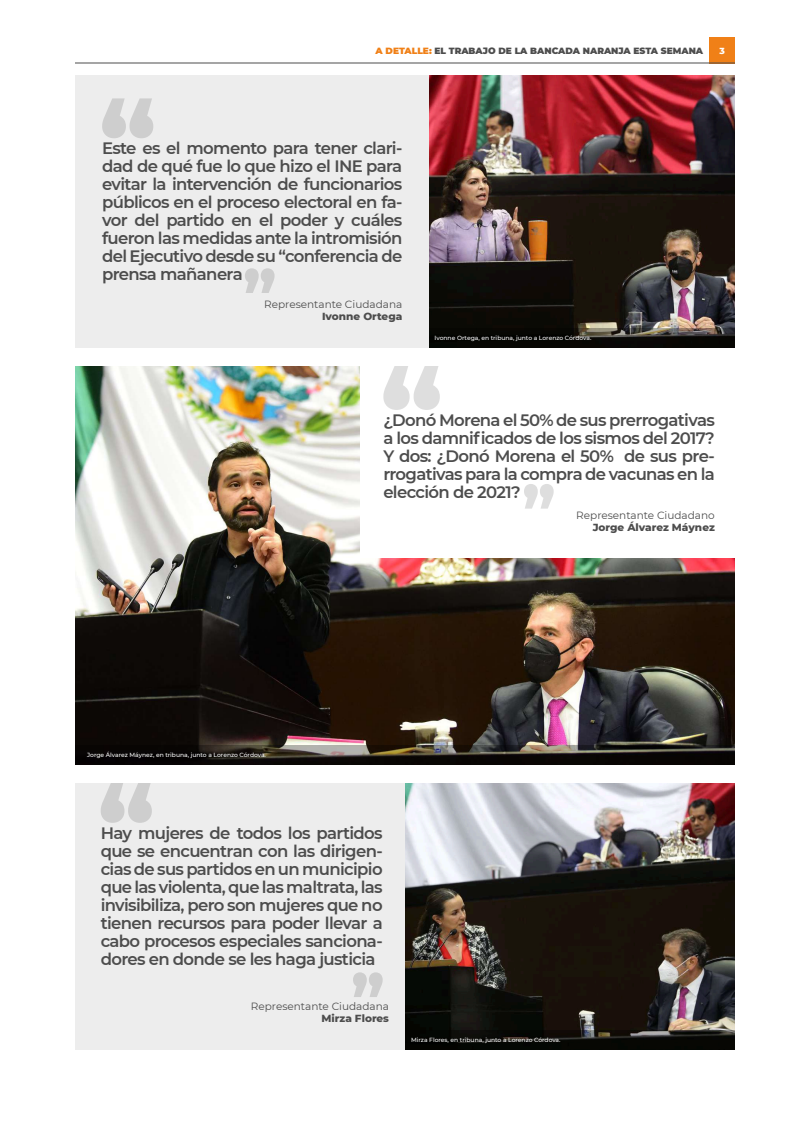
<style>
.page{position:relative;width:810px;height:1125px;background:#fff}
.page>*{position:absolute;margin:0;border:0;box-sizing:border-box;transform-origin:0 0}
.t1{font:600 16.5px/18px "Montserrat";letter-spacing:-.04em;color:#4d4d4d;text-align:justify}
.t2{font:10.5px "Montserrat";color:#4d4d4d}
.t3{font:800 10.5px "Montserrat";color:#4d4d4d}
.t4{font:900 9px "Montserrat";color:#4d4d4d}
.t5{font:800 9px "Montserrat";color:#fff}
.t6{font:500 6px "Montserrat";color:#fff}
.s1{color:#f08017}
</style>
<div class="page">
<div style="left:710px;top:37px;width:25px;height:26px;background:#f08017"></div>
<hr style="left:75px;top:63px;width:660px;height:1px;background:#4d4d4d">
<img style="left:75px;top:366px;width:660px;height:380px">
<div style="left:75px;top:75px;width:354px;height:273px;background:#ededed"></div>
<div style="left:75px;top:783px;width:330px;height:267px;background:#ededed"></div>
<svg style="left:360px;top:366px;width:375px;height:192px"></svg>
<svg style="left:102px;top:98px;width:51px;height:40px;background:#d8d8d8"></svg>
<svg style="left:101px;top:783px;width:51px;height:40px;background:#d8d8d8"></svg>
<svg style="left:383px;top:366px;width:57px;height:44px"></svg>
<svg style="left:245px;top:268px;width:30px;height:25px"></svg>
<svg style="left:353px;top:972px;width:30px;height:25px"></svg>
<svg style="left:524px;top:484px;width:30px;height:25px"></svg>
<img style="left:429px;top:75px;width:306px;height:253px">
<svg style="left:429px;top:328px;width:306px;height:20px;background:#1a1914"></svg>
<svg style="left:75px;top:746px;width:660px;height:19px;background:#26221d"></svg>
<img style="left:405px;top:783px;width:330px;height:247px">
<svg style="left:405px;top:1030px;width:330px;height:20px;background:#11110e"></svg>
<p class="t4" style="left:376px;top:44px;width:329px"><span class="s1">A DETALLE:</span> EL TRABAJO DE LA BANCADA NARANJA ESTA SEMANA</p>
<p class="t5" style="left:720px;top:44px;width:7px">3</p>
<p class="t1" style="left:102px;top:139px;width:302px">Este es el momento para tener clari&shy;dad de qué fue lo que hizo el INE para evitar la intervención de funcionarios públicos en el proceso electoral en fa&shy;vor del partido en el poder y cuáles fueron las medidas ante la intromisión del Ejecutivo desde su “conferencia de prensa mañanera</p>
<p class="t2" style="left:264px;top:298px;width:140px">Representante Ciudadana</p>
<p class="t3" style="left:322px;top:309px;width:82px">Ivonne Ortega</p>
<p class="t6" style="left:435px;top:334px;width:158px">Ivonne Ortega, en tribuna, junto a Lorenzo Córdova.</p>
<p class="t1" style="left:383px;top:410px;width:333px">¿Donó Morena el 50% de sus prerrogativas a los damnificados de los sismos del 2017?<br>Y dos: ¿Donó Morena el 50% de sus pre&shy;rrogativas para la compra de vacunas en la elección de 2021?</p>
<p class="t2" style="left:576px;top:508px;width:140px">Representante Ciudadano</p>
<p class="t3" style="left:593px;top:519px;width:124px">Jorge Álvarez Máynez</p>
<p class="t6" style="left:87px;top:751px;width:180px">Jorge Álvarez Máynez, en tribuna, junto a Lorenzo Córdova.</p>
<p class="t1" style="left:101px;top:823px;width:284px">Hay mujeres de todos los partidos que se encuentran con las dirigen&shy;cias de sus partidos en un municipio que las violenta, que las maltrata, las invisibiliza, pero son mujeres que no tienen recursos para poder llevar a cabo procesos especiales sanciona&shy;dores en donde se les haga justicia</p>
<p class="t2" style="left:251px;top:1000px;width:140px">Representante Ciudadana</p>
<p class="t3" style="left:322px;top:1011px;width:69px">Mirza Flores</p>
<p class="t6" style="left:411px;top:1036px;width:151px">Mirza Flores, en tribuna, junto a Lorenzo Córdova.</p>
</div>
